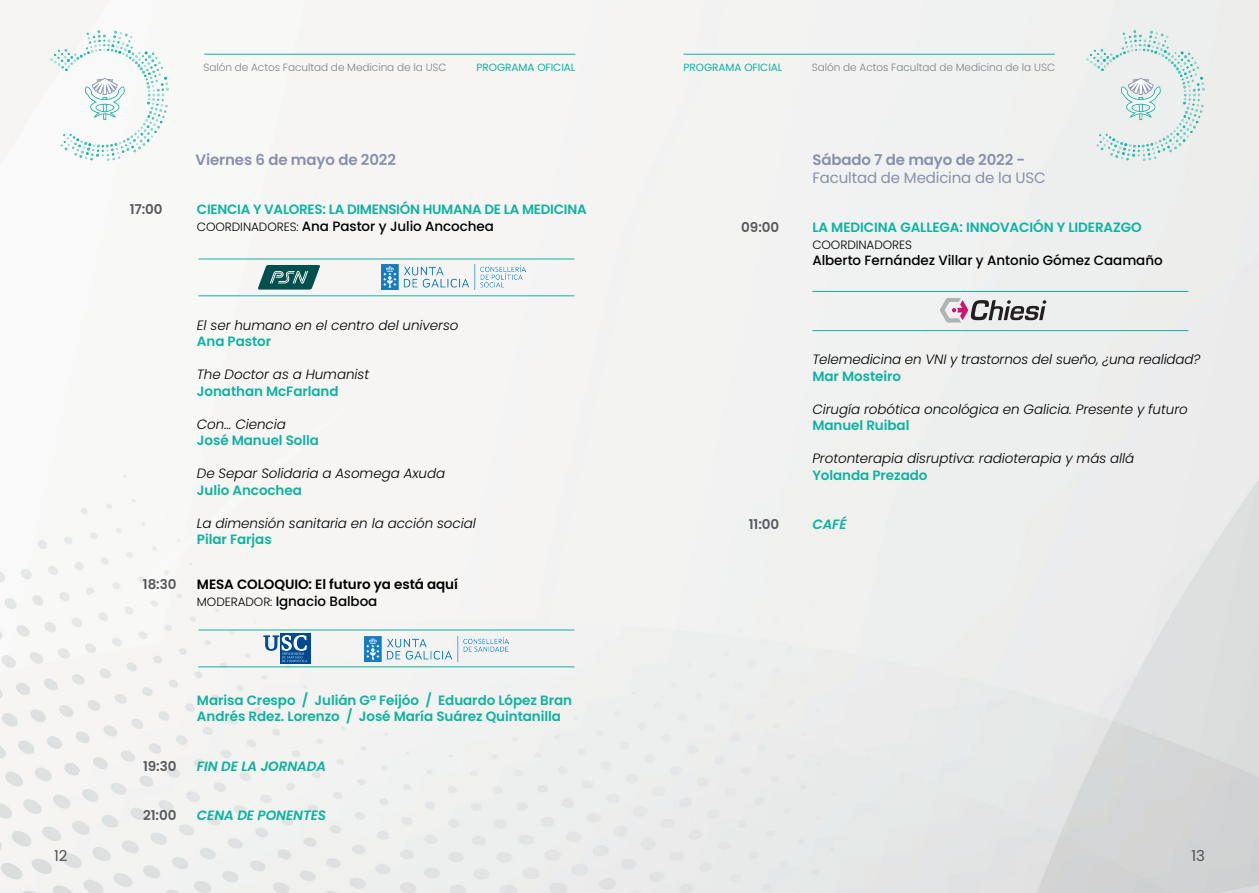
<style>
.page{position:relative;width:1259px;height:893px;background:#fff}
.page>*{position:absolute;margin:0;border:0;box-sizing:border-box;transform-origin:0 0}
.t1{font:600 15px "Poppins";letter-spacing:-.01em;color:#8990aa}
.t2{font:15px "Poppins";letter-spacing:-.01em;color:#8990aa}
.t3{font:15px "Poppins";color:#4f5252}
.t4{font:600 13.5px/16.5px "Poppins";letter-spacing:-.005em;color:#0fb29f}
.t5{font:italic 300 13.5px "Poppins";letter-spacing:-.005em;color:#000001}
.t6{font:600 13.5px/16.5px "Poppins";letter-spacing:-.005em;color:#000001}
.t7{font:500 13.5px "Poppins";letter-spacing:-.005em;color:#000001}
.t8{font:italic 600 13.5px "Poppins";letter-spacing:-.005em;color:#0fb29f}
.t9{font:600 13.5px "Poppins";letter-spacing:-.005em;color:#57585a}
.t10{font:300 12px "Poppins";letter-spacing:-.005em;color:#000001}
.t11{font:300 10.5px "Poppins";letter-spacing:-.005em;color:#808285}
.t12{font:10.5px "Poppins";letter-spacing:-.005em;color:#0cb39f}
.s1{font-weight:300;font-size:12px;color:#000001}
.s2{font-weight:500;color:#000001}
.s3{font-weight:300;font-size:12px}
.s4{font-weight:500}
</style>
<div class="page">
<img style="left:0;top:0;width:1259px;height:893px">
<img style="left:50px;top:31px;width:118px;height:129px">
<img style="left:1086px;top:31px;width:118px;height:129px">
<hr style="left:204px;top:54px;width:371px;height:1px;background:#0fb29f">
<hr style="left:683px;top:54px;width:371px;height:1px;background:#0fb29f">
<hr style="left:198px;top:296px;width:376px;height:1px;background:#0fb29f">
<hr style="left:198px;top:259px;width:376px;height:1px;background:#0fb29f">
<svg style="left:258px;top:265px;width:62px;height:25px;background:#3e7a77"></svg>
<img style="left:381px;top:264px;width:144px;height:25px">
<hr style="left:198px;top:667px;width:376px;height:1px;background:#0fb29f">
<hr style="left:198px;top:630px;width:376px;height:1px;background:#0fb29f">
<div style="left:280px;top:633px;width:31px;height:31px;background:#014990"></div>
<svg style="left:264px;top:635px;width:43px;height:27px"></svg>
<img style="left:365px;top:636px;width:144px;height:25px">
<svg style="left:940px;top:299px;width:106px;height:24px;background:#b4acb0"></svg>
<hr style="left:812px;top:330px;width:376px;height:1px;background:#0fb29f">
<hr style="left:812px;top:291px;width:376px;height:1px;background:#0fb29f">
<p class="t11" style="left:203px;top:61px;width:245px">Salón de Actos Facultad de Medicina de la USC</p>
<p class="t12" style="left:476px;top:61px;width:100px">PROGRAMA OFICIAL</p>
<p class="t12" style="left:683px;top:61px;width:100px">PROGRAMA OFICIAL</p>
<p class="t11" style="left:812px;top:61px;width:245px">Salón de Actos Facultad de Medicina de la USC</p>
<p class="t9" style="left:130px;top:201px;width:35px">17:00</p>
<p class="t1" style="left:196px;top:151px;width:202px">Viernes 6 de mayo de 2022</p>
<p class="t1" style="left:812px;top:151px;width:214px">Sábado 7 de mayo de 2022 -</p>
<p class="t2" style="left:812px;top:169px;width:235px">Facultad de Medicina de la USC</p>
<p class="t9" style="left:741px;top:220px;width:39px">09:00</p>
<p class="t4" style="left:197px;top:201px;width:391px">CIENCIA Y VALORES: LA DIMENSIÓN HUMANA DE LA MEDICINA<br><span class="s1">COORDINADORES:</span> <span class="s2">Ana Pastor y Julio Ancochea</span></p>
<p class="t4" style="left:812px;top:219px;width:331px">LA MEDICINA GALLEGA: INNOVACIÓN Y LIDERAZGO</p>
<p class="t10" style="left:812px;top:237px;width:101px">COORDINADORES</p>
<p class="t7" style="left:812px;top:253px;width:352px">Alberto Fernández Villar y Antonio Gómez Caamaño</p>
<p class="t9" style="left:143px;top:576px;width:35px">18:30</p>
<p class="t5" style="left:197px;top:317px;width:263px">El ser humano en el centro del universo</p>
<p class="t4" style="left:197px;top:333px;width:76px">Ana Pastor</p>
<p class="t5" style="left:197px;top:366px;width:174px">The Doctor as a Humanist</p>
<p class="t4" style="left:197px;top:383px;width:143px">Jonathan McFarland</p>
<p class="t5" style="left:197px;top:416px;width:91px">Con... Ciencia</p>
<p class="t4" style="left:197px;top:432px;width:124px">José Manuel Solla</p>
<p class="t5" style="left:197px;top:465px;width:250px">De Separ Solidaria a Asomega Axuda</p>
<p class="t4" style="left:197px;top:482px;width:106px">Julio Ancochea</p>
<p class="t5" style="left:197px;top:515px;width:280px">La dimensión sanitaria en la acción social</p>
<p class="t4" style="left:197px;top:531px;width:76px">Pilar Farjas</p>
<p class="t6" style="left:197px;top:576px;width:263px">MESA COLOQUIO: El futuro ya está aquí<br><span class="s3">MODERADOR:</span> <span class="s4">Ignacio Balboa</span></p>
<p class="t9" style="left:748px;top:517px;width:32px">11:00</p>
<p class="t5" style="left:812px;top:352px;width:389px">Telemedicina en VNI y trastornos del sueño, ¿una realidad?</p>
<p class="t4" style="left:812px;top:368px;width:90px">Mar Mosteiro</p>
<p class="t5" style="left:812px;top:401px;width:377px">Cirugía robótica oncológica en Galicia. Presente y futuro</p>
<p class="t4" style="left:812px;top:417px;width:99px">Manuel Ruibal</p>
<p class="t5" style="left:812px;top:451px;width:323px">Protonterapia disruptiva: radioterapia y más allá</p>
<p class="t4" style="left:812px;top:467px;width:117px">Yolanda Prezado</p>
<p class="t8" style="left:812px;top:517px;width:36px">CAFÉ</p>
<p class="t9" style="left:143px;top:758px;width:35px">19:30</p>
<p class="t9" style="left:143px;top:807px;width:35px">21:00</p>
<p class="t4" style="left:197px;top:692px;width:377px">Marisa Crespo / Julián Gª Feijóo / Eduardo López Bran<br>Andrés Rdez. Lorenzo / José María Suárez Quintanilla</p>
<p class="t8" style="left:197px;top:758px;width:131px">FIN DE LA JORNADA</p>
<p class="t8" style="left:197px;top:808px;width:131px">CENA DE PONENTES</p>
<p class="t3" style="left:54px;top:847px;width:15px">12</p>
<p class="t3" style="left:1191px;top:847px;width:15px">13</p>
</div>
